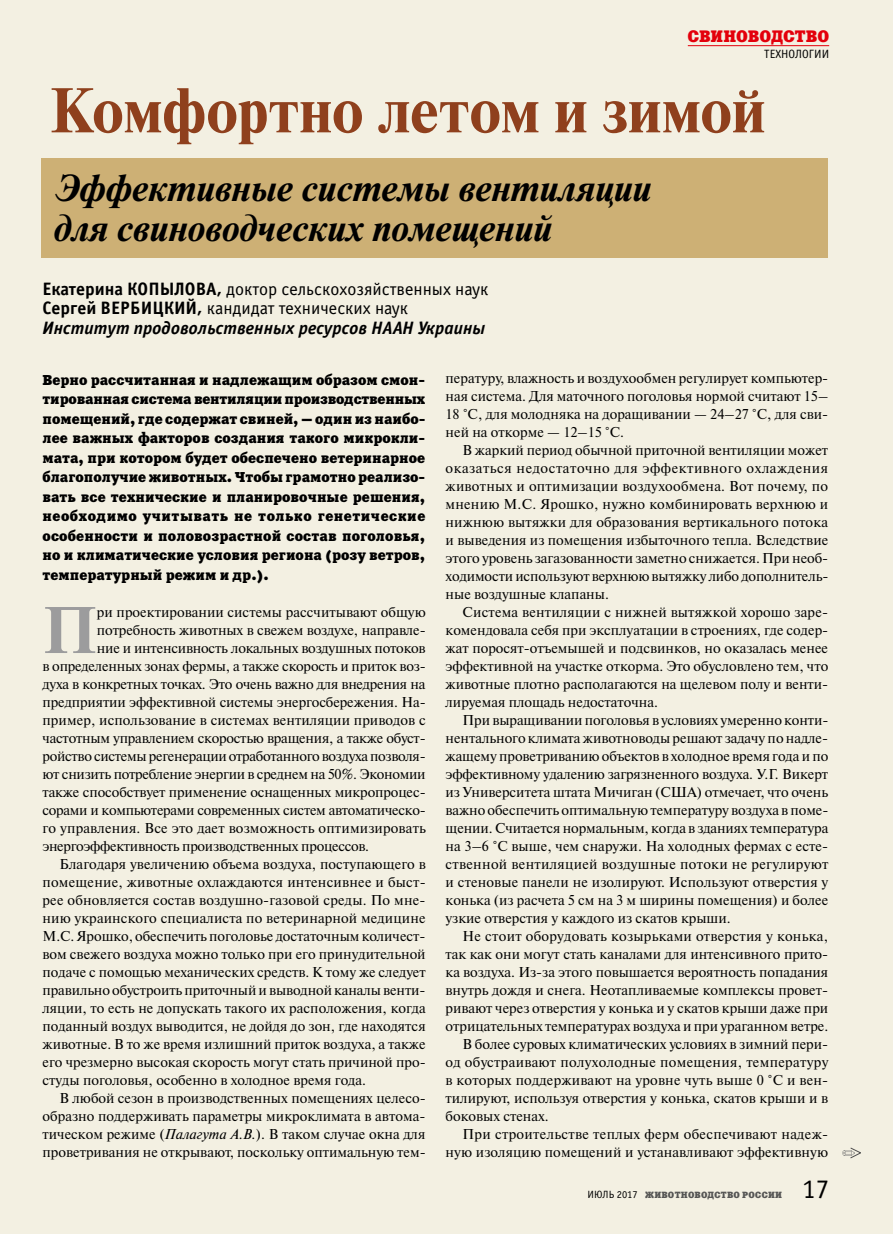
<style>
.page{position:relative;width:893px;height:1234px;background:#fff}
.page>*{position:absolute;margin:0;border:0;box-sizing:border-box;transform-origin:0 0}
.t1{font:700 65.7px "Newton C";color:#9c9c9d}
.t2{font:700 63px "Newton C";color:#8f401d}
.t3{font:italic 700 37.5px/39px "Newton C";color:#000}
.t4{font:27px "Officina Sans C";color:#000}
.t5{font:18px/19.5px "Officina Sans C";color:#000}
.t6{font:16.5px "Xenia C";letter-spacing:.005em;color:#e3000b}
.t7{font:14.25px/18px "Newton C";color:#000;text-align:justify}
.t8{font:14.25px/19.5px "Xenia C";color:#000;text-align:justify}
.t9{font:14.25px "Newton C";letter-spacing:-.02em;color:#000}
.t10{font:14.25px "Newton C";letter-spacing:.02em;color:#000}
.t11{font:12px "Officina Sans C";color:#000}
.t12{font:9px "Xenia C";letter-spacing:.025em;color:#565655}
.s1{font-weight:700}
.s2{font-weight:700;font-style:italic}
.s3{font-style:italic}
.s4{font-family:"Officina Sans C";font-size:10.5px;color:#000}
</style>
<div class="page">
<div style="left:0;top:0;width:893px;height:1233px;background:#f3f0e2"></div>
<svg style="left:842px;top:1147px;width:19px;height:11px"></svg>
<div style="left:42px;top:158px;width:786px;height:99px;background:#cdb075"></div>
<hr style="left:688px;top:45px;width:141px;height:1px;background:#e3000b">
<p class="t6" style="left:688px;top:26px;width:143px">СВИНОВОДСТВО</p>
<p class="t11" style="left:764px;top:48px;width:67px">ТЕХНОЛОГИИ</p>
<h2 class="t2" style="left:49px;top:75px;width:718px">Комфортно летом и зимой</h2>
<h3 class="t3" style="left:54px;top:169px;width:599px">Эффективные системы вентиляции для свиноводческих помещений</h3>
<p class="t5" style="left:43px;top:279px;width:447px"><span class="s1">Екатерина КОПЫЛОВА,</span> доктор сельскохозяйственных наук<br><span class="s1">Сергей ВЕРБИЦКИЙ,</span> кандидат технических наук<br><span class="s2">Институт продовольственных ресурсов НААН Украины</span></p>
<p class="t8" style="left:43px;top:369px;width:384px">Верно рассчитанная и надлежащим образом смон&shy;тированная система вентиляции производственных помещений, где содержат свиней, — один из наибо&shy;лее важных факторов создания такого микрокли&shy;мата, при котором будет обеспечено ветеринарное благополучие животных. Чтобы грамотно реализо&shy;вать все технические и планировочные решения, необходимо учитывать не только генетические особенности и половозрастной состав поголовья, но и климатические условия региона (розу ветров, температурный режим и др.).</p>
<p class="t7" style="left:446px;top:369px;width:384px">пературу, влажность и воздухообмен регулирует компьютер&shy;ная система. Для маточного поголовья нормой считают 15– 18 °С, для молодняка на доращивании — 24–27 °С, для сви&shy;ней на откорме — 12–15 °С.</p>
<p class="t7" style="left:446px;top:441px;width:384px;text-indent:17px">В жаркий период обычной приточной вентиляции может оказаться недостаточно для эффективного охлаждения животных и оптимизации воздухообмена. Вот почему, по мнению М.С. Ярошко, нужно комбинировать верхнюю и нижнюю вытяжки для образования вертикального потока и выведения из помещения избыточного тепла. Вследствие этого уровень загазованности заметно снижается. При необ&shy;ходимости используют верхнюю вытяжку либо дополнитель&shy;ные воздушные клапаны.</p>
<p class="t7" style="left:446px;top:603px;width:384px;text-indent:17px">Система вентиляции с нижней вытяжкой хорошо заре&shy;комендовала себя при эксплуатации в строениях, где содер&shy;жат поросят-отъемышей и подсвинков, но оказалась менее эффективной на участке откорма. Это обусловлено тем, что животные плотно располагаются на щелевом полу и венти&shy;лируемая площадь недостаточна.</p>
<p class="t7" style="left:446px;top:711px;width:384px;text-indent:17px">При выращивании поголовья в условиях умеренно конти&shy;нентального климата животноводы решают задачу по надле&shy;жащему проветриванию объектов в холодное время года и по эффективному удалению загрязненного воздуха. У.Г. Викерт из Университета штата Мичиган (США) отмечает, что очень важно обеспечить оптимальную температуру воздуха в поме&shy;щении. Считается нормальным, когда в зданиях температура на 3–6 °C выше, чем снаружи. На холодных фермах с есте&shy;ственной вентиляцией воздушные потоки не регулируют и стеновые панели не изолируют. Используют отверстия у конька (из расчета 5 см на 3 м ширины помещения) и более узкие отверстия у каждого из скатов крыши.</p>
<p class="t10" style="left:463px;top:928px;width:367px">Не стоит оборудовать козырьками отверстия у конька,</p>
<p class="t7" style="left:446px;top:945px;width:384px">так как они могут стать каналами для интенсивного прито-</p>
<p class="t7" style="left:446px;top:963px;width:384px">ка воздуха. Из-за этого повышается вероятность попадания</p>
<p class="t7" style="left:446px;top:981px;width:384px">внутрь дождя и снега. Неотапливаемые комплексы провет-</p>
<p class="t7" style="left:446px;top:999px;width:384px">ривают через отверстия у конька и у скатов крыши даже при</p>
<p class="t7" style="left:446px;top:1017px;width:384px">отрицательных температурах воздуха и при ураганном ветре.</p>
<p class="t7" style="left:463px;top:1035px;width:367px">В более суровых климатических условиях в зимний пери-</p>
<p class="t10" style="left:446px;top:1054px;width:384px">од обустраивают полухолодные помещения, температуру</p>
<p class="t7" style="left:446px;top:1071px;width:384px">в которых поддерживают на уровне чуть выше 0 °C и вен-</p>
<p class="t7" style="left:446px;top:1089px;width:384px">тилируют, используя отверстия у конька, скатов крыши и в</p>
<p class="t7" style="left:446px;top:1107px;width:105px">боковых стенах.</p>
<p class="t10" style="left:463px;top:1126px;width:367px">При строительстве теплых ферм обеспечивают надеж-</p>
<p class="t7" style="left:446px;top:1143px;width:384px">ную изоляцию помещений и устанавливают эффективную</p>
<h1 class="t1" style="left:43px;top:593px;width:56px">П</h1>
<p class="t7" style="left:97px;top:603px;width:330px">ри проектировании системы рассчитывают общую</p>
<p class="t7" style="left:97px;top:621px;width:330px">потребность животных в свежем воздухе, направле-</p>
<p class="t7" style="left:97px;top:639px;width:330px">ние и интенсивность локальных воздушных потоков</p>
<p class="t7" style="left:43px;top:657px;width:385px">в определенных зонах фермы, а также скорость и приток воз-</p>
<p class="t9" style="left:43px;top:676px;width:384px">духа в конкретных точках. Это очень важно для внедрения на</p>
<p class="t7" style="left:43px;top:693px;width:385px">предприятии эффективной системы энергосбережения. На-</p>
<p class="t7" style="left:43px;top:711px;width:385px">пример, использование в системах вентиляции приводов с</p>
<p class="t7" style="left:43px;top:729px;width:385px">частотным управлением скоростью вращения, а также обуст-</p>
<p class="t9" style="left:43px;top:748px;width:385px">ройство системы регенерации отработанного воздуха позволя-</p>
<p class="t9" style="left:43px;top:766px;width:385px">ют снизить потребление энергии в среднем на 50%. Экономии</p>
<p class="t7" style="left:43px;top:783px;width:385px">также способствует применение оснащенных микропроцес-</p>
<p class="t9" style="left:43px;top:802px;width:385px">сорами и компьютерами современных систем автоматическо-</p>
<p class="t7" style="left:43px;top:819px;width:385px">го управления. Все это дает возможность оптимизировать</p>
<p class="t9" style="left:43px;top:838px;width:328px">энергоэффективность производственных процессов.</p>
<p class="t7" style="left:60px;top:855px;width:368px">Благодаря увеличению объема воздуха, поступающего в</p>
<p class="t7" style="left:43px;top:873px;width:385px">помещение, животные охлаждаются интенсивнее и быст-</p>
<p class="t7" style="left:43px;top:891px;width:384px">рее обновляется состав воздушно-газовой среды. По мне-</p>
<p class="t7" style="left:43px;top:909px;width:385px">нию украинского специалиста по ветеринарной медицине</p>
<p class="t7" style="left:43px;top:927px;width:384px">М.С. Ярошко, обеспечить поголовье достаточным количест-</p>
<p class="t7" style="left:43px;top:945px;width:385px">вом свежего воздуха можно только при его принудительной</p>
<p class="t7" style="left:43px;top:963px;width:385px">подаче с помощью механических средств. К тому же следует</p>
<p class="t7" style="left:43px;top:981px;width:384px">правильно обустроить приточный и выводной каналы венти-</p>
<p class="t7" style="left:43px;top:999px;width:385px">ляции, то есть не допускать такого их расположения, когда</p>
<p class="t7" style="left:43px;top:1017px;width:385px">поданный воздух выводится, не дойдя до зон, где находятся</p>
<p class="t7" style="left:43px;top:1035px;width:385px">животные. В то же время излишний приток воздуха, а также</p>
<p class="t7" style="left:43px;top:1053px;width:385px">его чрезмерно высокая скорость могут стать причиной про-</p>
<p class="t7" style="left:43px;top:1071px;width:325px">студы поголовья, особенно в холодное время года.</p>
<p class="t7" style="left:60px;top:1089px;width:368px">В любой сезон в производственных помещениях целесо-</p>
<p class="t7" style="left:43px;top:1107px;width:384px">образно поддерживать параметры микроклимата в автома-</p>
<p class="t7" style="left:43px;top:1125px;width:384px">тическом режиме (<span class="s3">Палагута А.В.</span>). В таком случае окна для</p>
<p class="t7" style="left:43px;top:1143px;width:385px">проветривания не открывают, поскольку оптимальную тем-</p>
<p class="t12" style="left:588px;top:1188px;width:196px"><span class="s4">ИЮЛЬ 2017</span> ЖИВОТНОВОДСТВО РОССИИ</p>
<h3 class="t4" style="left:802px;top:1174px;width:28px">17</h3>
</div>
